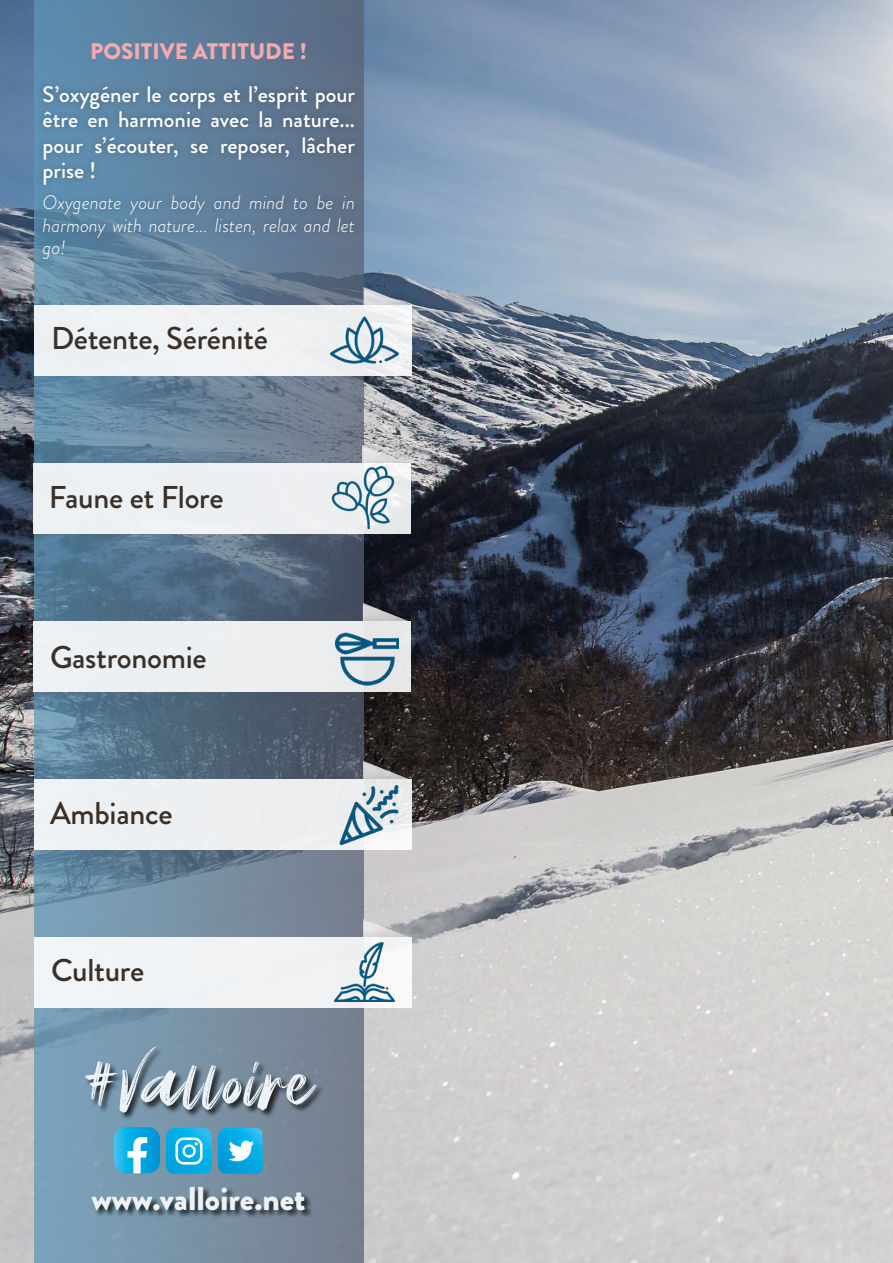
<style>
.page{position:relative;width:893px;height:1263px;background:#fff}
.page>*{position:absolute;margin:0;border:0;box-sizing:border-box;transform-origin:0 0}
.t1{font:73.5px "Amstagram";letter-spacing:.04em;color:#edf2f7}
.t2{font:900 33px "Brandon Grotesque";color:#edf2f7}
.t3{font:500 31.5px "Brandon Grotesque";letter-spacing:-.01em;color:#393029}
.t4{font:500 22.5px/25.5px "Brandon Grotesque";color:#fff;text-align:justify}
.t5{font:900 22.5px "Brandon Grotesque";color:#f5aab0}
.t6{font:italic 300 19.5px/22.5px "Brandon Grotesque";color:#fff;text-align:justify}
</style>
<div class="page">
<img style="left:0;top:0;width:893px;height:1263px">
<svg style="left:34px;top:0;width:330px;height:1263px;background:#667f95"></svg>
<div style="left:85px;top:1047px;width:240px;height:74px;background:#000;opacity:.73"></div>
<div style="left:92px;top:1186px;width:222px;height:33px;background:#000;opacity:.73"></div>
<div style="left:35px;top:77px;width:328px;height:191px;background:#000;opacity:.29"></div>
<svg style="left:364px;top:287px;width:58px;height:23px"></svg>
<div style="left:35px;top:305px;width:377px;height:71px;background:#eff1f4"></div>
<svg style="left:362px;top:445px;width:59px;height:23px"></svg>
<div style="left:33px;top:463px;width:377px;height:71px;background:#edf0f3"></div>
<svg style="left:363px;top:603px;width:59px;height:23px"></svg>
<div style="left:34px;top:621px;width:377px;height:71px;background:#eceff1"></div>
<svg style="left:363px;top:761px;width:59px;height:23px"></svg>
<div style="left:34px;top:779px;width:377px;height:71px;background:#edeff1"></div>
<img style="left:331px;top:308px;width:67px;height:63px">
<img style="left:331px;top:467px;width:63px;height:62px">
<img style="left:335px;top:628px;width:64px;height:63px">
<img style="left:340px;top:786px;width:59px;height:58px">
<svg style="left:218px;top:1128px;width:45px;height:45px;background:#30b5e5"></svg>
<svg style="left:166px;top:1128px;width:46px;height:45px;background:#2db9e8"></svg>
<svg style="left:114px;top:1127px;width:46px;height:46px;background:#3cb7e4"></svg>
<svg style="left:363px;top:919px;width:59px;height:23px"></svg>
<div style="left:34px;top:937px;width:377px;height:70px;background:#f1f3f6"></div>
<img style="left:335px;top:943px;width:59px;height:59px">
<p class="t5" style="left:90px;top:35px;width:218px">POSITIVE ATTITUDE !</p>
<p class="t4" style="left:43px;top:82px;width:314px">S’oxygéner le corps et l’esprit pour être en harmonie avec la nature... pour s’écouter, se reposer, lâcher prise !</p>
<p class="t6" style="left:43px;top:191px;width:314px">Oxygenate your body and mind to be in harmony with nature... listen, relax and let go!</p>
<h3 class="t3" style="left:51px;top:316px;width:218px">Détente, Sérénité</h3>
<h3 class="t3" style="left:49px;top:475px;width:176px">Faune et Flore</h3>
<h3 class="t3" style="left:50px;top:635px;width:158px">Gastronomie</h3>
<h3 class="t3" style="left:50px;top:791px;width:124px">Ambiance</h3>
<h3 class="t3" style="left:51px;top:949px;width:95px">Culture</h3>
<h1 class="t1" style="left:84px;top:1027px;width:231px">#valloire</h1>
<h2 class="t2" style="left:91px;top:1175px;width:216px">www.valloire.net</h2>
</div>
